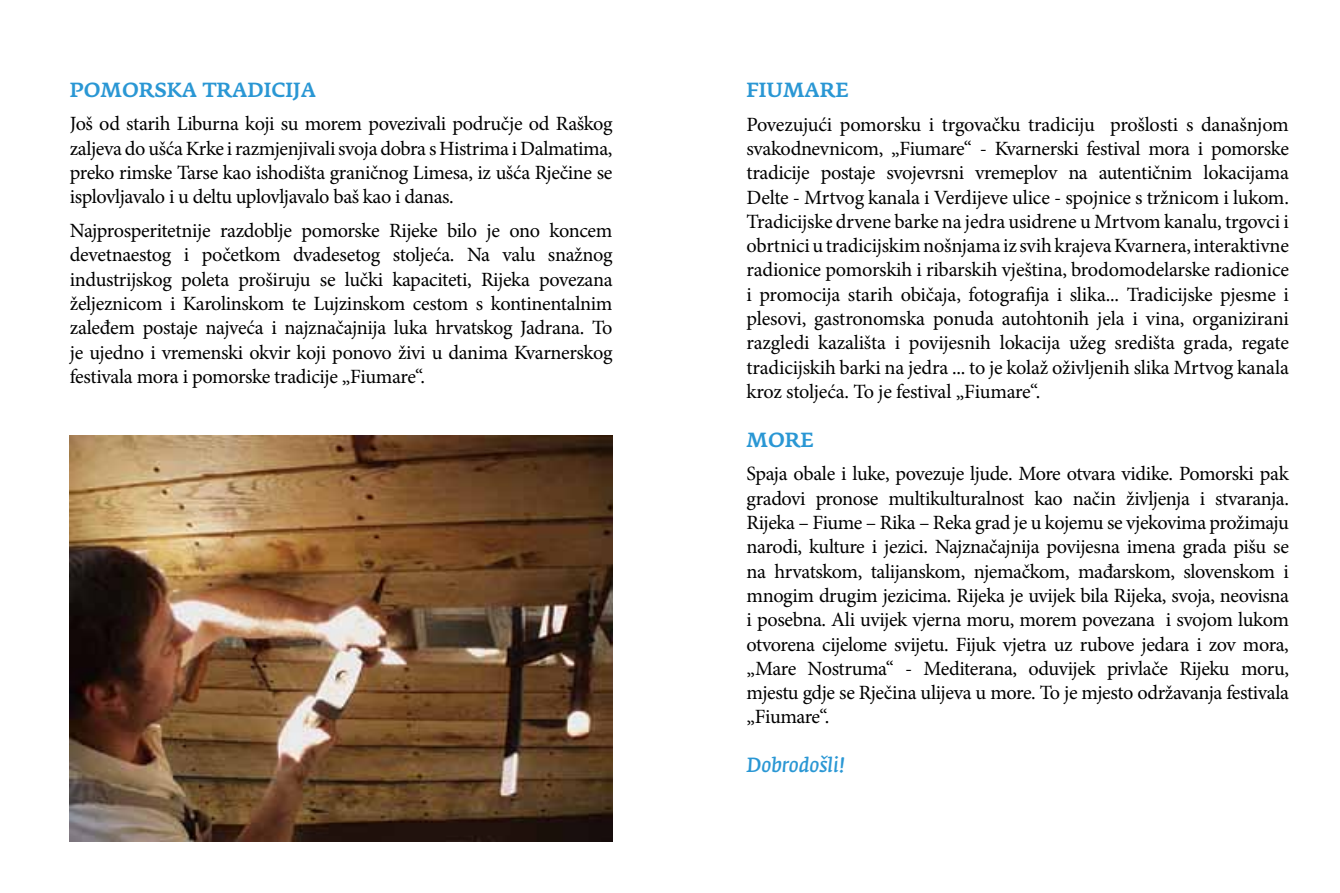
<style>
.page{position:relative;width:1340px;height:893px;background:#fff}
.page>*{position:absolute;margin:0;border:0;box-sizing:border-box;transform-origin:0 0}
.t1{font:20.25px/24.3px "Minion Pro";letter-spacing:-.02em;color:#000;text-align:justify}
.t2{font:500 20.25px "Fedra Serif A Pro";color:#2a97d4}
.t3{font:italic 20.25px "Fedra Serif A Pro";color:#2a97d4}
</style>
<div class="page">
<img style="left:70px;top:435px;width:542px;height:407px">
<p class="t2" style="left:70px;top:77px;width:248px">POMORSKA TRADICIJA</p>
<p class="t1" style="left:70px;top:112px;width:544px">Još od starih Liburna koji su morem povezivali područje od Raškog zaljeva do ušća Krke i razmjenjivali svoja dobra s Histrima i Dalmatima, preko rimske Tarse kao ishodišta graničnog Limesa, iz ušća Rječine se isplovljavalo i u deltu uplovljavalo baš kao i danas.</p>
<p class="t1" style="left:70px;top:219px;width:544px">Najprosperitetnije razdoblje pomorske Rijeke bilo je ono koncem devetnaestog i početkom dvadesetog stoljeća. Na valu snažnog industrijskog poleta proširuju se lučki kapaciteti, Rijeka povezana željeznicom i Karolinskom te Lujzinskom cestom s kontinentalnim zaleđem postaje najveća i najznačajnija luka hrvatskog Jadrana. To je ujedno i vremenski okvir koji ponovo živi u danima Kvarnerskog festivala mora i pomorske tradicije „Fiumare“.</p>
<p class="t2" style="left:746px;top:77px;width:104px">FIUMARE</p>
<p class="t1" style="left:746px;top:112px;width:544px">Povezujući pomorsku i trgovačku tradiciju prošlosti s današnjom svakodnevnicom, „Fiumare“ - Kvarnerski festival mora i pomorske tradicije postaje svojevrsni vremeplov na autentičnim lokacijama Delte - Mrtvog kanala i Verdijeve ulice - spojnice s tržnicom i lukom.<br>Tradicijske drvene barke na jedra usidrene u Mrtvom kanalu, trgovci i obrtnici u tradicijskim nošnjama iz svih krajeva Kvarnera, interaktivne radionice pomorskih i ribarskih vještina, brodomodelarske radionice i promocija starih običaja, fotografija i slika... Tradicijske pjesme i plesovi, gastronomska ponuda autohtonih jela i vina, organizirani razgledi kazališta i povijesnih lokacija užeg središta grada, regate tradicijskih barki na jedra ... to je kolaž oživljenih slika Mrtvog kanala kroz stoljeća. To je festival „Fiumare“.</p>
<p class="t2" style="left:746px;top:427px;width:69px">MORE</p>
<p class="t1" style="left:746px;top:462px;width:544px">Spaja obale i luke, povezuje ljude. More otvara vidike. Pomorski pak gradovi pronose multikulturalnost kao način življenja i stvaranja.<br>Rijeka – Fiume – Rika – Reka grad je u kojemu se vjekovima prožimaju narodi, kulture i jezici. Najznačajnija povijesna imena grada pišu se na hrvatskom, talijanskom, njemačkom, mađarskom, slovenskom i mnogim drugim jezicima. Rijeka je uvijek bila Rijeka, svoja, neovisna i posebna. Ali uvijek vjerna moru, morem povezana i svojom lukom otvorena cijelome svijetu. Fijuk vjetra uz rubove jedara i zov mora, „Mare Nostruma“ - Mediterana, oduvijek privlače Rijeku moru, mjestu gdje se Rječina ulijeva u more. To je mjesto održavanja festivala „Fiumare“.</p>
<p class="t3" style="left:746px;top:752px;width:100px">Dobrodošli!</p>
</div>
